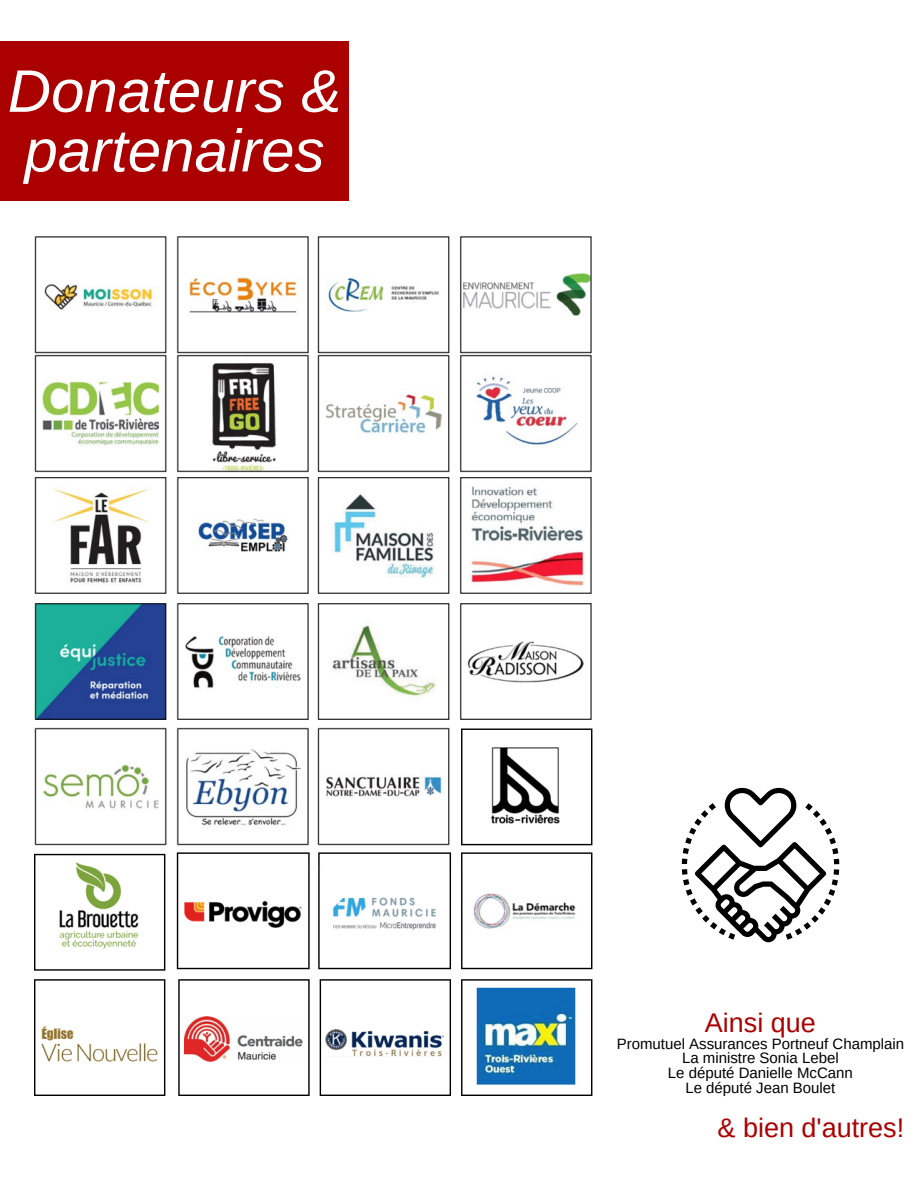
<style>
.page{position:relative;width:918px;height:1188px;background:#fff}
.page>*{position:absolute;margin:0;border:0;box-sizing:border-box;transform-origin:0 0}
.t1{font:italic 60px/59.7px "Arimo";color:#fff}
.t2{font:27px "Arimo";color:#ab0000}
.t3{font:15px/14.7px "Arimo";color:#000;text-align:center}
</style>
<div class="page">
<div style="left:0;top:41px;width:349px;height:160px;background:#ab0000"></div>
<img style="left:33px;top:236px;width:560px;height:860px">
<svg style="left:682px;top:787px;width:157px;height:155px"></svg>
<h1 class="t1" style="left:8px;top:61px;width:335px">Donateurs &amp; partenaires</h1>
<h2 class="t2" style="left:705px;top:1007px;width:112px">Ainsi que</h2>
<p class="t3" style="left:617px;top:1036px;width:289px">Promutuel Assurances Portneuf Champlain<br>La ministre Sonia Lebel<br>Le député Danielle McCann<br>Le député Jean Boulet</p>
<h2 class="t2" style="left:718px;top:1113px;width:188px">&amp; bien d'autres!</h2>
</div>
